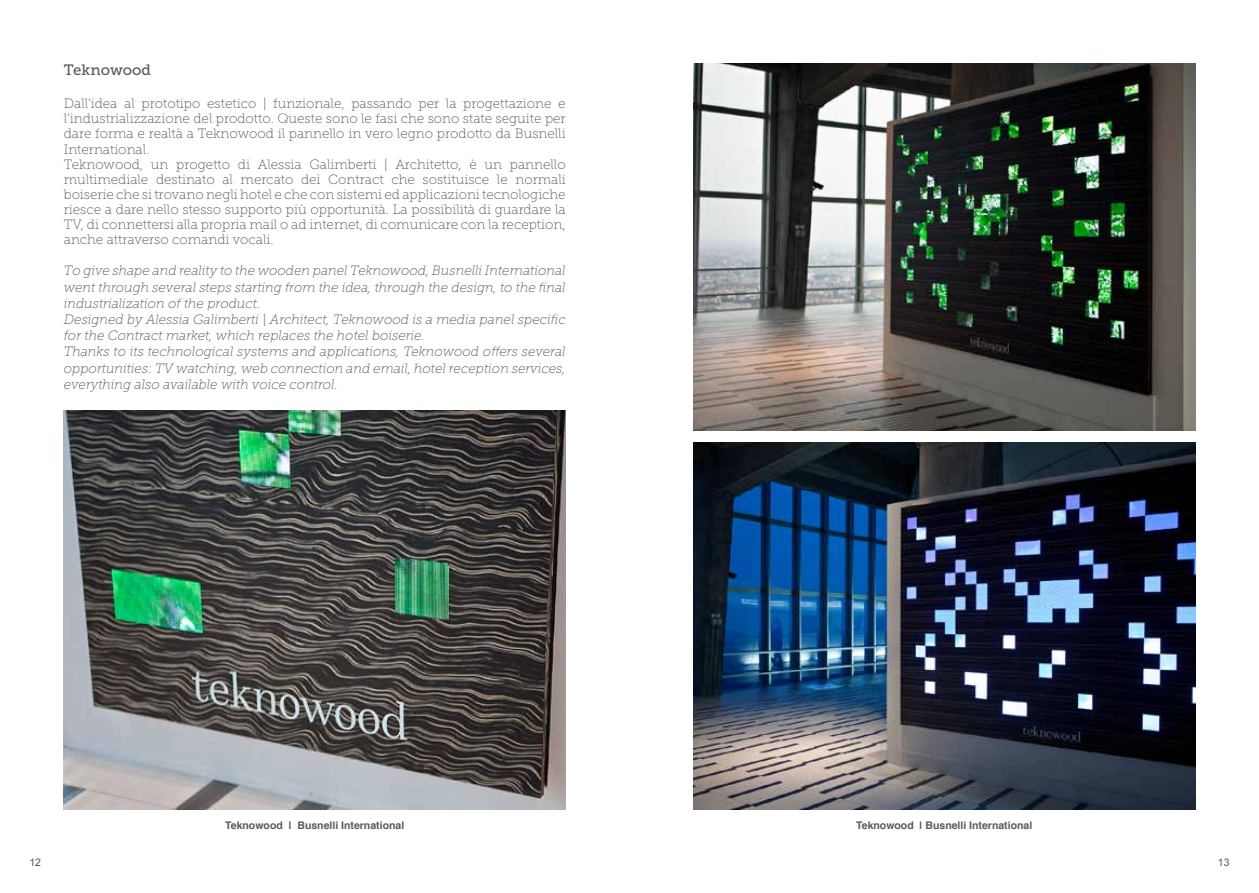
<style>
.page{position:relative;width:1259px;height:893px;background:#fff}
.page>*{position:absolute;margin:0;border:0;box-sizing:border-box;transform-origin:0 0}
.t1{font:15px "Museo Slab 500";color:#58595b}
.t2{font:13.5px/15.1px "Museo Slab 100";color:#58595b}
.t3{font:italic 13.5px/16.2px "Museo Slab 100";color:#58595b}
.t4{font:700 10.5px "Helvetica";color:#58595b}
.t5{font:10.5px "Arial";color:#58595b}
</style>
<div class="page">
<img style="left:64px;top:410px;width:502px;height:399px">
<img style="left:693px;top:64px;width:502px;height:366px">
<img style="left:693px;top:443px;width:502px;height:366px">
<p class="t1" style="left:64px;top:62px;width:89px">Teknowood</p>
<p class="t2" style="left:64px;top:96px;width:503px">Dall’idea al prototipo estetico | funzionale, passando per la progettazione e l’industrializzazione del prodotto. Queste sono le fasi che sono state seguite per dare forma e realtà a Teknowood il pannello in vero legno prodotto da Busnelli International.<br>Teknowood, un progetto di Alessia Galimberti | Architetto, è un pannello multimediale destinato al mercato dei Contract che sostituisce le normali boiserie che si trovano negli hotel e che con sistemi ed applicazioni tecnologiche riesce a dare nello stesso supporto più opportunità. La possibilità di guardare la TV, di connettersi alla propria mail o ad internet, di comunicare con la reception, anche attraverso comandi vocali.</p>
<p class="t3" style="left:64px;top:263px;width:503px">To give shape and reality to the wooden panel Teknowood, Busnelli International went through several steps starting from the idea, through the design, to the final industrialization of the product.<br>Designed by Alessia Galimberti | Architect, Teknowood is a media panel specific for the Contract market, which replaces the hotel boiserie.<br>Thanks to its technological systems and applications, Teknowood offers several opportunities: TV watching, web connection and email, hotel reception services, everything also available with voice control.</p>
<p class="t4" style="left:225px;top:817px;width:180px">Teknowood | Busnelli International</p>
<p class="t4" style="left:856px;top:817px;width:178px">Teknowood | Busnelli International</p>
<p class="t5" style="left:29px;top:855px;width:13px">12</p>
<p class="t5" style="left:1217px;top:855px;width:13px">13</p>
</div>
